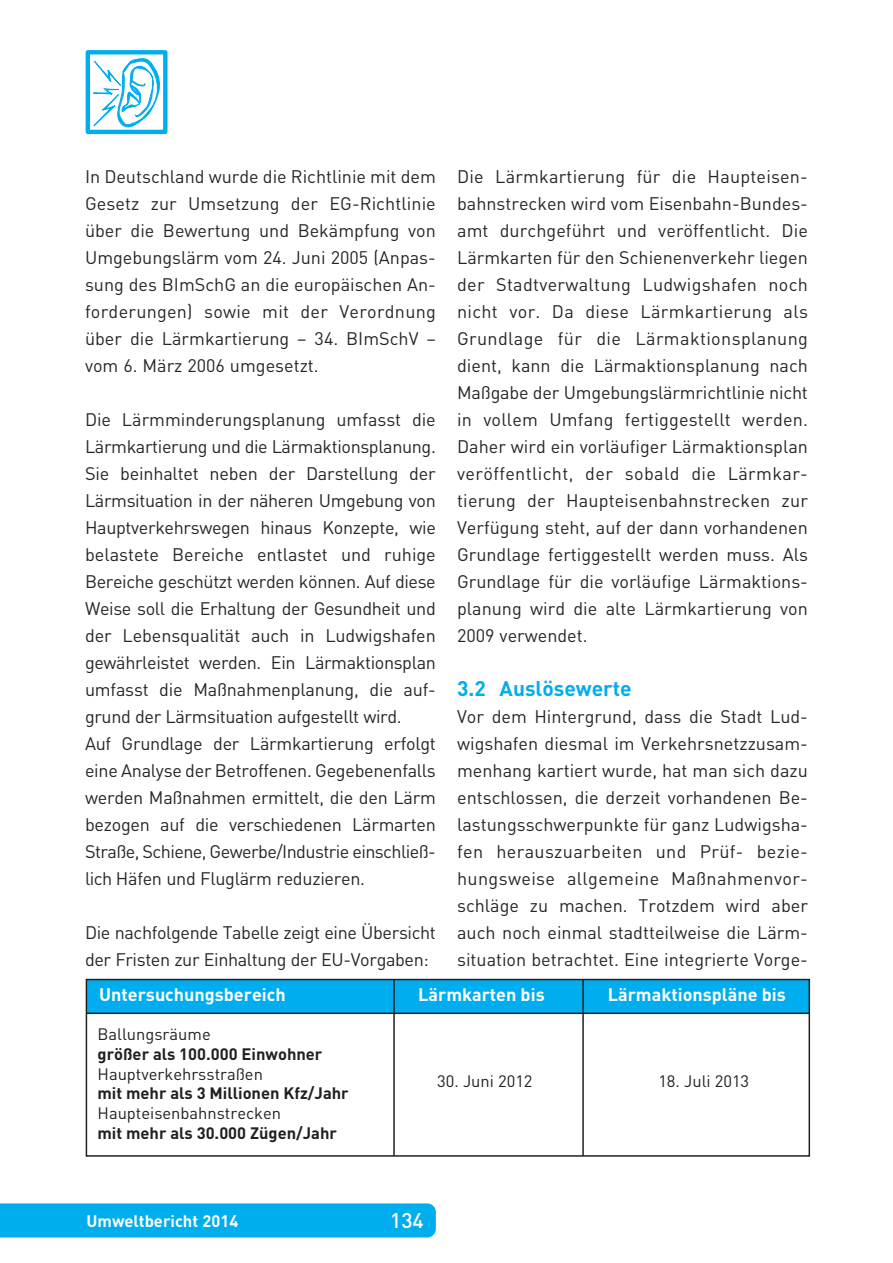
<style>
.page{position:relative;width:893px;height:1263px;background:#fff}
.page>*{position:absolute;margin:0;border:0;box-sizing:border-box;transform-origin:0 0}
.t1{font:700 21px "DIN Offc";color:#00aded}
.t2{font:500 21px "DIN Offc";color:#fff}
.t3{font:18px/27px "DIN Offc";letter-spacing:-.015em;color:#272627;text-align:justify}
.t4{font:700 17.85px "DIN Offc";color:#fff}
.t5{font:700 16.5px "DIN Offc";color:#fff}
.t6{font:700 16.35px "DIN Offc";color:#231f20}
.t7{font:16.35px "DIN Offc";color:#231f20}
</style>
<div class="page">
<div style="left:0;top:1203px;width:436px;height:34px;background:#00aded"></div>
<div style="left:86px;top:50px;width:82px;height:84px;border:4px solid #00aeef"></div>
<svg style="left:86px;top:50px;width:75px;height:84px"></svg>
<div style="left:86px;top:979px;width:723px;height:34px;background:#00aeef"></div>
<div style="left:86px;top:979px;width:724px;height:178px;border:1px solid #231f20"></div>
<hr style="left:86px;top:1012px;width:723px;height:2px;background:#231f20">
<hr style="left:393px;top:979px;width:2px;height:177px;background:#231f20">
<hr style="left:582px;top:979px;width:2px;height:177px;background:#231f20">
<p class="t3" style="left:85px;top:163px;width:352px">In Deutschland wurde die Richtlinie mit dem Gesetz zur Umsetzung der EG-Richtlinie über die Bewertung und Bekämpfung von Umgebungslärm vom 24. Juni 2005 (Anpas&shy;sung des BImSchG an die europäischen An&shy;forderungen) sowie mit der Verordnung über die Lärmkartierung – 34. BImSchV – vom 6. März 2006 umgesetzt.</p>
<p class="t3" style="left:85px;top:406px;width:352px;text-align:left">Die Lärmminderungsplanung umfasst die Lärmkartierung und die Lärmaktionsplanung.<br>Sie beinhaltet neben der Darstellung der Lärmsituation in der näheren Umgebung von Hauptverkehrswegen hinaus Konzepte, wie belastete Bereiche entlastet und ruhige Bereiche geschützt werden können. Auf diese Weise soll die Erhaltung der Gesundheit und der Lebensqualität auch in Ludwigshafen gewährleistet werden. Ein Lärmaktionsplan umfasst die Maßnahmenplanung, die auf&shy;grund der Lärmsituation aufgestellt wird.<br>Auf Grundlage der Lärmkartierung erfolgt eine Analyse der Betroffenen. Gegebenenfalls werden Maßnahmen ermittelt, die den Lärm bezogen auf die verschiedenen Lärmarten Straße, Schiene, Gewerbe/Industrie einschließ&shy;lich Häfen und Fluglärm reduzieren.</p>
<p class="t3" style="left:85px;top:919px;width:352px">Die nachfolgende Tabelle zeigt eine Übersicht der Fristen zur Einhaltung der EU-Vorgaben:</p>
<p class="t3" style="left:457px;top:163px;width:352px">Die Lärmkartierung für die Haupteisen&shy;bahnstrecken wird vom Eisenbahn-Bundes&shy;amt durchgeführt und veröffentlicht. Die Lärmkarten für den Schienenverkehr liegen der Stadtverwaltung Ludwigshafen noch nicht vor. Da diese Lärmkartierung als Grundlage für die Lärmaktionsplanung dient, kann die Lärmaktionsplanung nach Maßgabe der Umgebungslärmrichtlinie nicht in vollem Umfang fertiggestellt werden.<br>Daher wird ein vorläufiger Lärmaktionsplan veröffentlicht, der sobald die Lärmkar&shy;tierung der Haupteisenbahnstrecken zur Verfügung steht, auf der dann vorhandenen Grundlage fertiggestellt werden muss. Als Grundlage für die vorläufige Lärmaktions&shy;planung wird die alte Lärmkartierung von 2009 verwendet.</p>
<p class="t1" style="left:457px;top:675px;width:176px">3.2 Auslösewerte</p>
<p class="t3" style="left:457px;top:703px;width:352px">Vor dem Hintergrund, dass die Stadt Lud&shy;wigshafen diesmal im Verkehrsnetzzusam&shy;menhang kartiert wurde, hat man sich dazu entschlossen, die derzeit vorhandenen Be&shy;lastungsschwerpunkte für ganz Ludwigsha&shy;fen herauszuarbeiten und Prüf- bezie&shy;hungsweise allgemeine Maßnahmenvor&shy;schläge zu machen. Trotzdem wird aber auch noch einmal stadtteilweise die Lärm&shy;situation betrachtet. Eine integrierte Vorge-</p>
<p class="t4" style="left:99px;top:982px;width:188px">Untersuchungsbereich</p>
<p class="t4" style="left:418px;top:982px;width:128px">Lärmkarten bis</p>
<p class="t4" style="left:608px;top:982px;width:179px">Lärmaktionspläne bis</p>
<p class="t7" style="left:98px;top:1024px;width:115px">Ballungsräume</p>
<p class="t6" style="left:98px;top:1043px;width:226px">größer als 100.000 Einwohner</p>
<p class="t7" style="left:98px;top:1063px;width:167px">Hauptverkehrsstraßen</p>
<p class="t6" style="left:98px;top:1083px;width:253px">mit mehr als 3 Millionen Kfz/Jahr</p>
<p class="t7" style="left:98px;top:1103px;width:185px">Haupteisenbahnstrecken</p>
<p class="t6" style="left:98px;top:1122px;width:241px">mit mehr als 30.000 Zügen/Jahr</p>
<p class="t7" style="left:437px;top:1071px;width:97px">30. Juni 2012</p>
<p class="t7" style="left:658px;top:1071px;width:92px">18. Juli 2013</p>
<p class="t5" style="left:87px;top:1210px;width:153px">Umweltbericht 2014</p>
<p class="t2" style="left:390px;top:1207px;width:35px">134</p>
</div>
